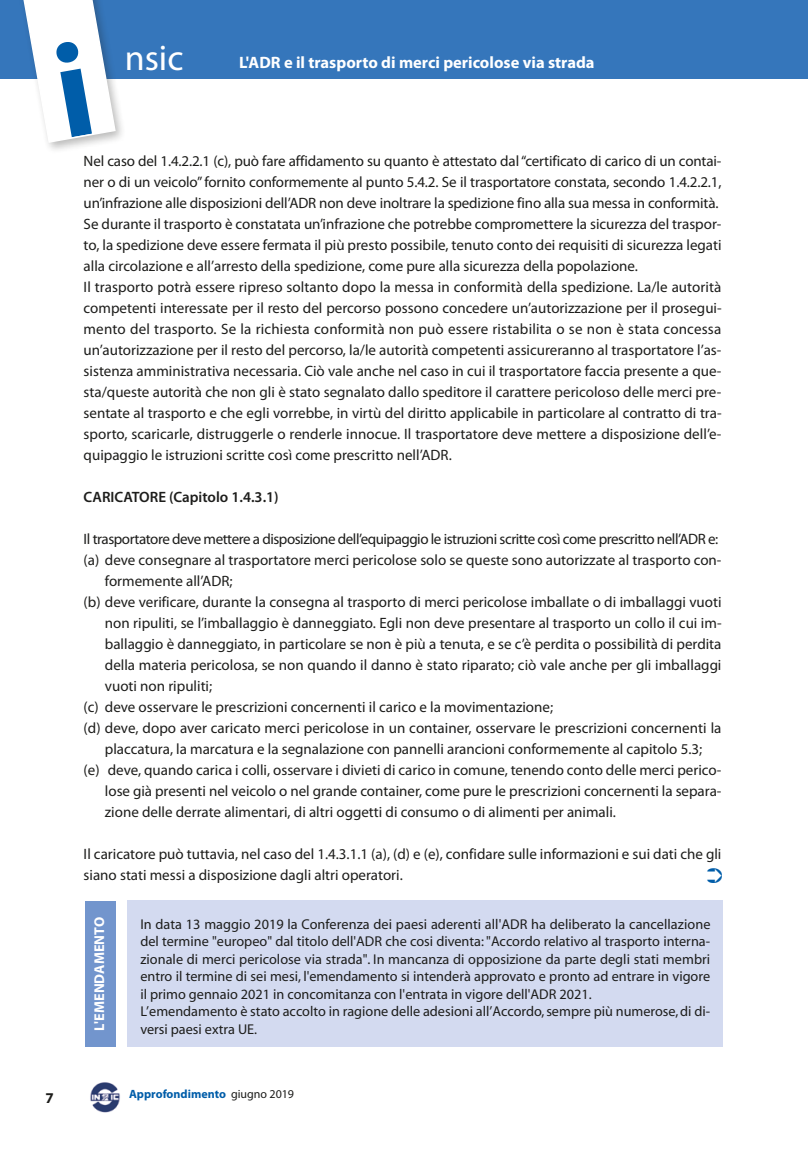
<style>
.page{position:relative;width:808px;height:1149px;background:#fff}
.page>*{position:absolute;margin:0;border:0;box-sizing:border-box;transform-origin:0 0}
.t1{font:36px "Myriad Pro";color:#fff}
.t2{font:700 16.5px "Myriad Pro";color:#fff}
.t3{font:15px/21px "Myriad Pro";color:#1d1d1b}
.t4{font:15px "Myriad Pro";letter-spacing:-.03em;color:#1d1d1b}
.t5{font:600 15px "Myriad Pro";color:#1d1d1b}
.t6{font:700 15px "Myriad Pro";color:#1d1d1b}
.t7{font:14.25px/17.5px "Myriad";color:#1d1d1b}
.t8{font:700 14.25px "Myriad";color:#fff}
.t9{font:700 12px "Myriad Pro";color:#005da9}
.s1{font-weight:400;color:#1d1d1b}
</style>
<div class="page">
<div style="left:0;top:0;width:808px;height:78px;background:#3576bb"></div>
<div style="left:17px;top:0;width:110px;height:154px;background:#1d1d1b;opacity:.3"></div>
<img style="left:90px;top:1082px;width:30px;height:31px">
<div style="left:128px;top:900px;width:595px;height:146px;background:#d3daf0"></div>
<div style="left:85px;top:900px;width:30px;height:146px;background:#7295cd"></div>
<svg style="left:20px;top:0;width:97px;height:144px"></svg>
<h1 class="t1" style="left:125px;top:38px;width:60px">nsic</h1>
<p class="t2" style="left:239px;top:53px;width:357px">L'ADR e il trasporto di merci pericolose via strada</p>
<p class="t6" style="left:45px;top:1088px;width:10px">7</p>
<p class="t3" style="left:84px;top:150px;width:640px">Nel caso del 1.4.2.2.1 (c), può fare affidamento su quanto è attestato dal “certificato di carico di un contai&shy;ner o di un veicolo” fornito conformemente al punto 5.4.2. Se il trasportatore constata, secondo 1.4.2.2.1, un’infrazione alle disposizioni dell’ADR non deve inoltrare la spedizione fino alla sua messa in conformità.<br>Se durante il trasporto è constatata un’infrazione che potrebbe compromettere la sicurezza del traspor&shy;to, la spedizione deve essere fermata il più presto possibile, tenuto conto dei requisiti di sicurezza legati alla circolazione e all’arresto della spedizione, come pure alla sicurezza della popolazione.<br>Il trasporto potrà essere ripreso soltanto dopo la messa in conformità della spedizione. La/le autorità competenti interessate per il resto del percorso possono concedere un’autorizzazione per il prosegui&shy;mento del trasporto. Se la richiesta conformità non può essere ristabilita o se non è stata concessa un’autorizzazione per il resto del percorso, la/le autorità competenti assicureranno al trasportatore l’as&shy;sistenza amministrativa necessaria. Ciò vale anche nel caso in cui il trasportatore faccia presente a que&shy;sta/queste autorità che non gli è stato segnalato dallo speditore il carattere pericoloso delle merci pre&shy;sentate al trasporto e che egli vorrebbe, in virtù del diritto applicabile in particolare al contratto di tra&shy;sporto, scaricarle, distruggerle o renderle innocue. Il trasportatore deve mettere a disposizione dell’e&shy;quipaggio le istruzioni scritte così come prescritto nell’ADR.</p>
<p class="t5" style="left:84px;top:488px;width:197px">CARICATORE (Capitolo 1.4.3.1)</p>
<p class="t4" style="left:84px;top:530px;width:636px">Il trasportatore deve mettere a disposizione dell’equipaggio le istruzioni scritte così come prescritto nell’ADR e:</p>
<p class="t3" style="left:84px;top:549px;width:639px">(a) deve consegnare al trasportatore merci pericolose solo se queste sono autorizzate al trasporto con-</p>
<p class="t3" style="left:105px;top:570px;width:129px">formemente all’ADR;</p>
<p class="t3" style="left:84px;top:591px;width:639px">(b) deve verificare, durante la consegna al trasporto di merci pericolose imballate o di imballaggi vuoti</p>
<p class="t3" style="left:105px;top:612px;width:618px">non ripuliti, se l’imballaggio è danneggiato. Egli non deve presentare al trasporto un collo il cui im-</p>
<p class="t3" style="left:105px;top:633px;width:618px">ballaggio è danneggiato, in particolare se non è più a tenuta, e se c’è perdita o possibilità di perdita</p>
<p class="t3" style="left:105px;top:654px;width:618px">della materia pericolosa, se non quando il danno è stato riparato; ciò vale anche per gli imballaggi</p>
<p class="t3" style="left:105px;top:675px;width:109px">vuoti non ripuliti;</p>
<p class="t3" style="left:84px;top:696px;width:471px">(c) deve osservare le prescrizioni concernenti il carico e la movimentazione;</p>
<p class="t3" style="left:84px;top:717px;width:639px">(d) deve, dopo aver caricato merci pericolose in un container, osservare le prescrizioni concernenti la</p>
<p class="t3" style="left:105px;top:738px;width:599px">placcatura, la marcatura e la segnalazione con pannelli arancioni conformemente al capitolo 5.3;</p>
<p class="t3" style="left:84px;top:759px;width:639px">(e) deve, quando carica i colli, osservare i divieti di carico in comune, tenendo conto delle merci perico-</p>
<p class="t3" style="left:105px;top:780px;width:618px">lose già presenti nel veicolo o nel grande container, come pure le prescrizioni concernenti la separa-</p>
<p class="t3" style="left:105px;top:801px;width:512px">zione delle derrate alimentari, di altri oggetti di consumo o di alimenti per animali.</p>
<p class="t3" style="left:84px;top:843px;width:639px">Il caricatore può tuttavia, nel caso del 1.4.3.1.1 (a), (d) e (e), confidare sulle informazioni e sui dati che gli siano stati messi a disposizione dagli altri operatori.</p>
<p class="t7" style="left:140px;top:915px;width:572px">In data 13 maggio 2019 la Conferenza dei paesi aderenti all'ADR ha deliberato la cancellazione del termine "europeo" dal titolo dell'ADR che cosi diventa: "Accordo relativo al trasporto interna&shy;zionale di merci pericolose via strada". In mancanza di opposizione da parte degli stati membri entro il termine di sei mesi, l'emendamento si intenderà approvato e pronto ad entrare in vigore il primo gennaio 2021 in concomitanza con l'entrata in vigore dell'ADR 2021.<br>L’emendamento è stato accolto in ragione delle adesioni all’Accordo, sempre più numerose, di di-</p>
<p class="t8" style="left:92px;top:1030px;width:115px;rotate:-90deg">L'EMENDAMENTO</p>
<p class="t7" style="left:140px;top:1020px;width:118px">versi paesi extra UE.</p>
<p class="t9" style="left:129px;top:1086px;width:166px">Approfondimento <span class="s1">giugno 2019</span></p>
</div>
